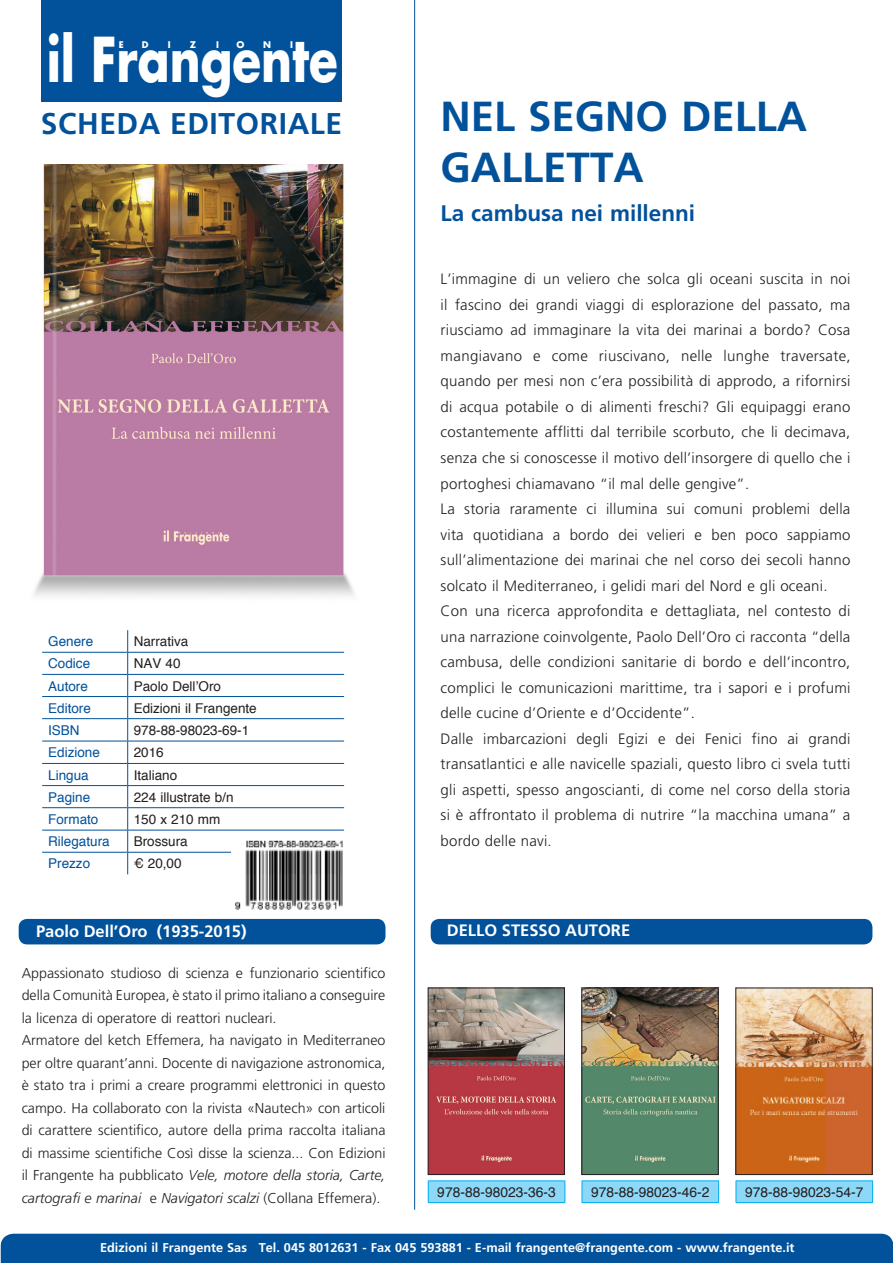
<style>
.page{position:relative;width:893px;height:1263px;background:#fff}
.page>*{position:absolute;margin:0;border:0;box-sizing:border-box;transform-origin:0 0}
.t1{font:700 60.15px "Futura";color:#fff;scale:.78 1}
.Normale{font:700 42px/50.4px "Frutiger LT Std";color:#01519b}
.t2{font:700 30px "Frutiger LT Std";letter-spacing:.02em;color:#01519b}
.Normale-2{font:700 22.5px "Frutiger LT Std";color:#01519b}
.t3{font:700 16.5px "Frutiger LT Std";color:#fff}
.Normale-3{font:300 15px/25.5px "Frutiger LT Std";letter-spacing:.015em;color:#231f20;text-align:justify}
.Normale-4{font:300 14.25px/22.5px "Frutiger LT Std";color:#231f20;text-align:justify}
.Normale-5{font:13.8px "Helvetica";color:#231f20}
.Normale-6{font:13.5px "Helvetica";color:#231f20}
.Normale-7{font:13.5px "Helvetica";color:#01519b}
.t4{font:700 12.75px "Frutiger LT Std";color:#fff}
.t5{font:700 9px "Futura";color:#fff}
.s1{font-style:italic}
</style>
<div class="page">
<div style="left:42px;top:0;width:300px;height:102px;background:#01519b"></div>
<div style="left:1px;top:1234px;width:892px;height:29px;background:#01519b"></div>
<div style="left:1px;top:1242px;width:892px;height:18px;background:#01519b"></div>
<div style="left:428px;top:1181px;width:137px;height:21px;background:#8dd7f7"></div>
<hr style="left:428px;top:1180px;width:137px;height:1px;background:#00aeef">
<svg style="left:428px;top:1181px;width:1px;height:21px"></svg>
<svg style="left:565px;top:1181px;width:1px;height:21px"></svg>
<hr style="left:428px;top:1202px;width:137px;height:1px;background:#00aeef">
<hr style="left:42px;top:674px;width:86px;height:1px;background:#01519b">
<hr style="left:128px;top:674px;width:216px;height:1px;background:#01519b">
<hr style="left:42px;top:696px;width:86px;height:1px;background:#01519b">
<hr style="left:128px;top:696px;width:216px;height:1px;background:#01519b">
<hr style="left:42px;top:718px;width:86px;height:1px;background:#01519b">
<hr style="left:128px;top:718px;width:216px;height:1px;background:#01519b">
<hr style="left:42px;top:741px;width:86px;height:1px;background:#01519b">
<hr style="left:128px;top:741px;width:216px;height:1px;background:#01519b">
<hr style="left:42px;top:763px;width:86px;height:1px;background:#01519b">
<hr style="left:128px;top:763px;width:216px;height:1px;background:#01519b">
<hr style="left:42px;top:785px;width:86px;height:1px;background:#01519b">
<hr style="left:128px;top:785px;width:216px;height:1px;background:#01519b">
<hr style="left:42px;top:807px;width:86px;height:1px;background:#01519b">
<hr style="left:128px;top:807px;width:216px;height:1px;background:#01519b">
<hr style="left:42px;top:830px;width:86px;height:1px;background:#01519b">
<hr style="left:128px;top:830px;width:216px;height:1px;background:#01519b">
<hr style="left:42px;top:852px;width:86px;height:1px;background:#01519b">
<hr style="left:128px;top:852px;width:216px;height:1px;background:#01519b">
<svg style="left:127px;top:630px;width:1px;height:244px"></svg>
<hr style="left:42px;top:652px;width:86px;height:1px;background:#01519b">
<hr style="left:128px;top:652px;width:216px;height:1px;background:#01519b">
<div style="left:431px;top:919px;width:441px;height:25px;background:#01519b;border-radius:9px"></div>
<hr style="left:414px;top:0;width:1px;height:1210px;background:#01519b">
<img style="left:34px;top:165px;width:320px;height:431px">
<img style="left:430px;top:990px;width:133px;height:183px">
<div style="left:428px;top:988px;width:137px;height:187px;border:1px solid #231f20"></div>
<img style="left:584px;top:990px;width:132px;height:183px">
<div style="left:582px;top:988px;width:136px;height:187px;border:1px solid #231f20"></div>
<img style="left:738px;top:990px;width:132px;height:183px">
<div style="left:582px;top:1181px;width:137px;height:21px;background:#8dd7f7"></div>
<hr style="left:582px;top:1180px;width:137px;height:1px;background:#00aeef">
<svg style="left:582px;top:1181px;width:1px;height:21px"></svg>
<svg style="left:718px;top:1181px;width:1px;height:21px"></svg>
<hr style="left:582px;top:1202px;width:137px;height:1px;background:#00aeef">
<div style="left:736px;top:1181px;width:137px;height:21px;background:#8dd7f7"></div>
<hr style="left:736px;top:1180px;width:137px;height:1px;background:#00aeef">
<svg style="left:736px;top:1181px;width:1px;height:21px"></svg>
<svg style="left:872px;top:1181px;width:1px;height:21px"></svg>
<hr style="left:736px;top:1202px;width:137px;height:1px;background:#00aeef">
<div style="left:19px;top:919px;width:366px;height:25px;background:#01519b;border-radius:9px"></div>
<div style="left:231px;top:836px;width:117px;height:79px;background:#fff"></div>
<img style="left:235px;top:840px;width:108px;height:70px">
<h1 class="t1" style="left:47px;top:20px;width:375px">il Frangente</h1>
<p class="t5" style="left:119px;top:39px;width:6px">E</p>
<p class="t5" style="left:142px;top:39px;width:8px">D</p>
<p class="t5" style="left:168px;top:39px;width:4px">I</p>
<p class="t5" style="left:190px;top:39px;width:8px">Z</p>
<p class="t5" style="left:216px;top:39px;width:4px">I</p>
<p class="t5" style="left:236px;top:39px;width:9px">O</p>
<p class="t5" style="left:263px;top:39px;width:9px">N</p>
<p class="t5" style="left:290px;top:39px;width:4px">I</p>
<h3 class="t2" style="left:41px;top:105px;width:303px">SCHEDA EDITORIALE</h3>
<p class="Normale-7" style="left:48px;top:631px;width:47px">Genere</p>
<p class="Normale-6" style="left:134px;top:631px;width:56px">Narrativa</p>
<p class="Normale-7" style="left:48px;top:653px;width:44px">Codice</p>
<p class="Normale-6" style="left:134px;top:653px;width:48px">NAV 40</p>
<p class="Normale-7" style="left:48px;top:675px;width:41px">Autore</p>
<p class="Normale-6" style="left:134px;top:675px;width:89px">Paolo Dell’Oro</p>
<p class="Normale-7" style="left:48px;top:697px;width:44px">Editore</p>
<p class="Normale-6" style="left:134px;top:697px;width:125px">Edizioni il Frangente</p>
<p class="Normale-7" style="left:48px;top:720px;width:33px">ISBN</p>
<p class="Normale-6" style="left:134px;top:720px;width:117px">978-88-98023-69-1</p>
<p class="Normale-7" style="left:48px;top:742px;width:53px">Edizione</p>
<p class="Normale-6" style="left:134px;top:742px;width:32px">2016</p>
<p class="Normale-7" style="left:48px;top:764px;width:42px">Lingua</p>
<p class="Normale-6" style="left:134px;top:764px;width:45px">Italiano</p>
<p class="Normale-7" style="left:48px;top:786px;width:44px">Pagine</p>
<p class="Normale-6" style="left:134px;top:786px;width:101px">224 illustrate b/n</p>
<p class="Normale-7" style="left:48px;top:809px;width:52px">Formato</p>
<p class="Normale-6" style="left:134px;top:809px;width:88px">150 x 210 mm</p>
<p class="Normale-7" style="left:48px;top:831px;width:63px">Rilegatura</p>
<p class="Normale-6" style="left:134px;top:831px;width:56px">Brossura</p>
<p class="Normale-7" style="left:48px;top:853px;width:44px">Prezzo</p>
<p class="Normale-6" style="left:134px;top:853px;width:49px">€ 20,00</p>
<p class="t3" style="left:36px;top:921px;width:212px">Paolo Dell’Oro (1935-2015)</p>
<p class="Normale-4" style="left:22px;top:962px;width:365px">Appassionato studioso di scienza e funzionario scientifico della Comunità Europea, è stato il primo italiano a conseguire la licenza di operatore di reattori nucleari.</p>
<p class="Normale-4" style="left:22px;top:1029px;width:365px">Armatore del ketch Effemera, ha navigato in Mediterraneo per oltre quarant’anni. Docente di navigazione astronomica, è stato tra i primi a creare programmi elettronici in questo campo. Ha collaborato con la rivista «Nautech» con articoli di carattere scientifico, autore della prima raccolta italiana di massime scientifiche Così disse la scienza... Con Edizioni il Frangente ha pubblicato <span class="s1">Vele, motore della storia, Carte, cartografi e marinai</span> e <span class="s1">Navigatori scalzi</span> (Collana Effemera).</p>
<p class="Normale" style="left:441px;top:92px;width:368px">NEL SEGNO DELLA<br>GALLETTA</p>
<p class="Normale-2" style="left:441px;top:200px;width:256px">La cambusa nei millenni</p>
<p class="Normale-3" style="left:441px;top:267px;width:412px">L’immagine di un veliero che solca gli oceani suscita in noi il fascino dei grandi viaggi di esplorazione del passato, ma riusciamo ad immaginare la vita dei marinai a bordo? Cosa mangiavano e come riuscivano, nelle lunghe traversate, quando per mesi non c’era possibilità di approdo, a rifornirsi di acqua potabile o di alimenti freschi? Gli equipaggi erano costantemente afflitti dal terribile scorbuto, che li decimava, senza che si conoscesse il motivo dell’insorgere di quello che i portoghesi chiamavano “il mal delle gengive”.</p>
<p class="Normale-3" style="left:441px;top:496px;width:411px">La storia raramente ci illumina sui comuni problemi della vita quotidiana a bordo dei velieri e ben poco sappiamo sull’alimentazione dei marinai che nel corso dei secoli hanno solcato il Mediterraneo, i gelidi mari del Nord e gli oceani.</p>
<p class="Normale-3" style="left:441px;top:598px;width:411px">Con una ricerca approfondita e dettagliata, nel contesto di una narrazione coinvolgente, Paolo Dell’Oro ci racconta “della cambusa, delle condizioni sanitarie di bordo e dell’incontro, complici le comunicazioni marittime, tra i sapori e i profumi delle cucine d’Oriente e d’Occidente”.</p>
<p class="Normale-3" style="left:441px;top:726px;width:411px">Dalle imbarcazioni degli Egizi e dei Fenici fino ai grandi transatlantici e alle navicelle spaziali, questo libro ci svela tutti gli aspetti, spesso angoscianti, di come nel corso della storia si è affrontato il problema di nutrire “la macchina umana” a bordo delle navi.</p>
<p class="t3" style="left:447px;top:921px;width:185px">DELLO STESSO AUTORE</p>
<p class="Normale-5" style="left:437px;top:1181px;width:120px">978-88-98023-36-3</p>
<p class="Normale-5" style="left:591px;top:1181px;width:120px">978-88-98023-46-2</p>
<p class="Normale-5" style="left:745px;top:1181px;width:120px">978-88-98023-54-7</p>
<p class="t4" style="left:100px;top:1240px;width:696px">Edizioni il Frangente Sas Tel. 045 8012631 - Fax 045 593881 - E-mail frangente@frangente.com - www.frangente.it</p>
</div>
